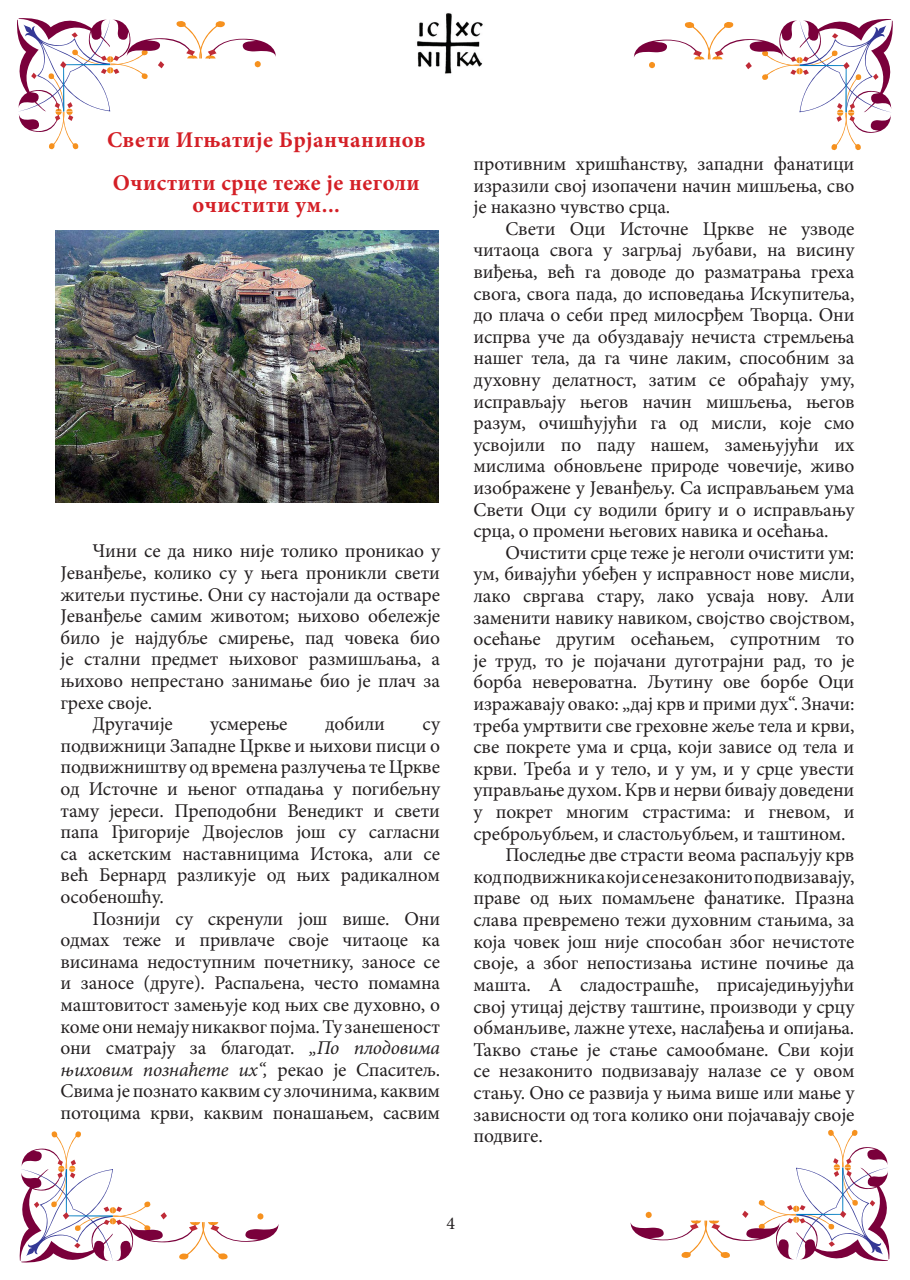
<style>
.page{position:relative;width:910px;height:1280px;background:#fff}
.page>*{position:absolute;margin:0;border:0;box-sizing:border-box;transform-origin:0 0}
.t1{font:700 22.5px "Minion Pro";letter-spacing:.02em;color:#d41f26}
.t2{font:19.5px/21.6px "Minion Pro";letter-spacing:-.01em;color:#231f20;text-align:justify}
.t3{font:18px "Minion Pro";color:#231f20}
.s1{font-style:italic}
</style>
<div class="page">
<img style="left:417px;top:13px;width:66px;height:61px">
<svg style="left:17px;top:18px;width:259px;height:132px"></svg>
<svg style="left:633px;top:19px;width:260px;height:131px"></svg>
<svg style="left:19px;top:1131px;width:260px;height:132px"></svg>
<svg style="left:630px;top:1129px;width:260px;height:132px"></svg>
<img style="left:55px;top:230px;width:383px;height:273px">
<p class="t1" style="left:107px;top:124px;width:320px">Свети Игњатије Брјанчанинов</p>
<p class="t1" style="left:113px;top:167px;width:308px">Очистити срце теже је неголи</p>
<p class="t1" style="left:193px;top:189px;width:149px">очистити ум...</p>
<p class="t2" style="left:61px;top:540px;width:381px;text-indent:32px">Чини се да нико није толико проникао у Јеванђеље, колико су у њега проникли свети житељи пустиње. Они су настојали да остваре Јеванђеље самим животом; њихово обележје било је најдубље смирење, пад човека био је стални предмет њиховог размишљања, а њихово непрестано занимање био је плач за грехе своје.</p>
<p class="t2" style="left:92px;top:713px;width:82px">Другачије</p>
<p class="t2" style="left:210px;top:713px;width:79px">усмерење</p>
<p class="t2" style="left:325px;top:713px;width:61px">добили</p>
<p class="t2" style="left:61px;top:713px;width:381px;text-indent:362px">су подвижници Западне Цркве и њихови писци о подвижништву од времена разлучења те Цркве од Источне и њеног отпадања у погибељну таму јереси. Преподобни Венедикт и свети папа Григорије Двојеслов још су сагласни са аскетским наставницима Истока, али се већ Бернард разликује од њих радикалном особеношћу.</p>
<p class="t2" style="left:61px;top:908px;width:381px;text-indent:32px">Познији су скренули још више. Они одмах теже и привлаче своје читаоце ка висинама недоступним почетнику, заносе се и заносе (друге). Распаљена, често помамна маштовитост замењује код њих све духовно, о коме они немају никаквог појма. Ту занешеност они сматрају за благодат. <span class="s1">„По плодовима њиховим познаћете их“,</span> рекао је Спаситељ.<br>Свима је познато каквим су злочинима, каквим потоцима крви, каквим понашањем, сасвим</p>
<p class="t2" style="left:474px;top:153px;width:382px">противним хришћанству, западни фанатици изразили свој изопачени начин мишљења, сво је наказно чувство срца.</p>
<p class="t2" style="left:474px;top:218px;width:382px;text-indent:32px">Свети Оци Источне Цркве не узводе читаоца свога у загрљај љубави, на висину виђења, већ га доводе до разматрања греха свога, свога пада, до исповедања Искупитеља, до плача о себи пред милосрђем Творца. Они испрва уче да обуздавају нечиста стремљења нашег тела, да га чине лаким, способним за духовну делатност, затим се обраћају уму, исправљају његов начин мишљења, његов разум, очишћујући га од мисли, које смо усвојили по паду нашем, замењујући их мислима обновљене природе човечије, живо изображене у Јеванђељу. Са исправљањем ума Свети Оци су водили бригу и о исправљању срца, о промени његових навика и осећања.</p>
<p class="t2" style="left:474px;top:542px;width:382px;text-indent:32px">Очистити срце теже је неголи очистити ум: ум, бивајући убеђен у исправност нове мисли, лако свргава стару, лако усваја нову. Али заменити навику навиком, својство својством, осећање другим осећањем, супротним то је труд, то је појачани дуготрајни рад, то је борба невероватна. Љутину ове борбе Оци изражавају овако: „дај крв и прими дух“. Значи: треба умртвити све греховне жеље тела и крви, све покрете ума и срца, који зависе од тела и крви. Треба и у тело, и у ум, и у срце увести управљање духом. Крв и нерви бивају доведени у покрет многим страстима: и гневом, и среброљубљем, и сластољубљем, и таштином.</p>
<p class="t2" style="left:474px;top:844px;width:382px;text-indent:32px">Последње две страсти веома распаљују крв код подвижника који се незаконито подвизавају, праве од њих помамљене фанатике. Празна слава превремено тежи духовним стањима, за која човек још није способан због нечистоте своје, а због непостизања истине почиње да машта. А сладострашће, присаједињујући свој утицај дејству таштине, производи у срцу обманљиве, лажне утехе, наслађења и опијања.<br>Такво стање је стање самообмане. Сви који се незаконито подвизавају налазе се у овом стању. Оно се развија у њима више или мање у зависности од тога колико они појачавају своје подвиге.</p>
<p class="t3" style="left:447px;top:1212px;width:10px">4</p>
</div>
